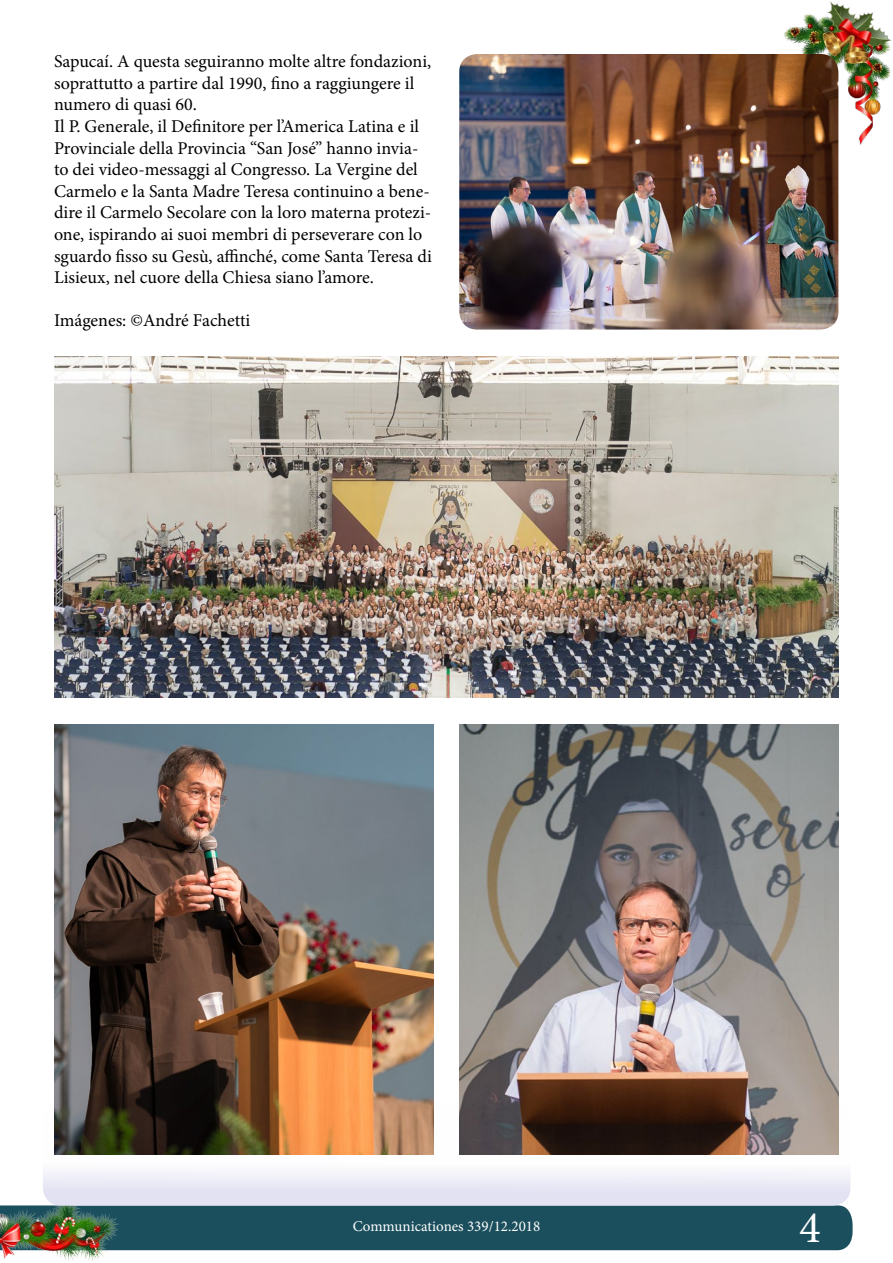
<style>
.page{position:relative;width:893px;height:1263px;background:#fff}
.page>*{position:absolute;margin:0;border:0;box-sizing:border-box;transform-origin:0 0}
.t1{font:45px "Minion Pro";color:#fff}
.t2{font:18px/21.6px "Minion Pro";color:#000}
.t3{font:15px "Minion Pro";color:#fff}
</style>
<div class="page">
<div style="left:118px;top:1205px;width:735px;height:45px;background:#1b4f5d"></div>
<img style="left:784px;top:1px;width:108px;height:145px">
<img style="left:0;top:1198px;width:118px;height:64px">
<svg style="left:43px;top:1102px;width:807px;height:103px"></svg>
<img style="left:55px;top:356px;width:784px;height:341px">
<img style="left:54px;top:725px;width:379px;height:429px">
<img style="left:459px;top:54px;width:379px;height:276px">
<img style="left:459px;top:725px;width:380px;height:429px">
<p class="t2" style="left:54px;top:51px;width:379px">Sapucaí. A questa seguiranno molte altre fondazioni, soprattutto a partire dal 1990, fino a raggiungere il numero di quasi 60.<br>Il P. Generale, il Definitore per l’America Latina e il Provinciale della Provincia “San José” hanno invia&shy;to dei video-messaggi al Congresso. La Vergine del Carmelo e la Santa Madre Teresa continuino a bene&shy;dire il Carmelo Secolare con la loro materna protezi&shy;one, ispirando ai suoi membri di perseverare con lo sguardo fisso su Gesù, affinché, come Santa Teresa di Lisieux, nel cuore della Chiesa siano l’amore.</p>
<p class="t2" style="left:54px;top:310px;width:198px">Imágenes: ©André Fachetti</p>
<p class="t3" style="left:353px;top:1216px;width:189px">Communicationes 339/12.2018</p>
<h1 class="t1" style="left:799px;top:1198px;width:23px">4</h1>
</div>
